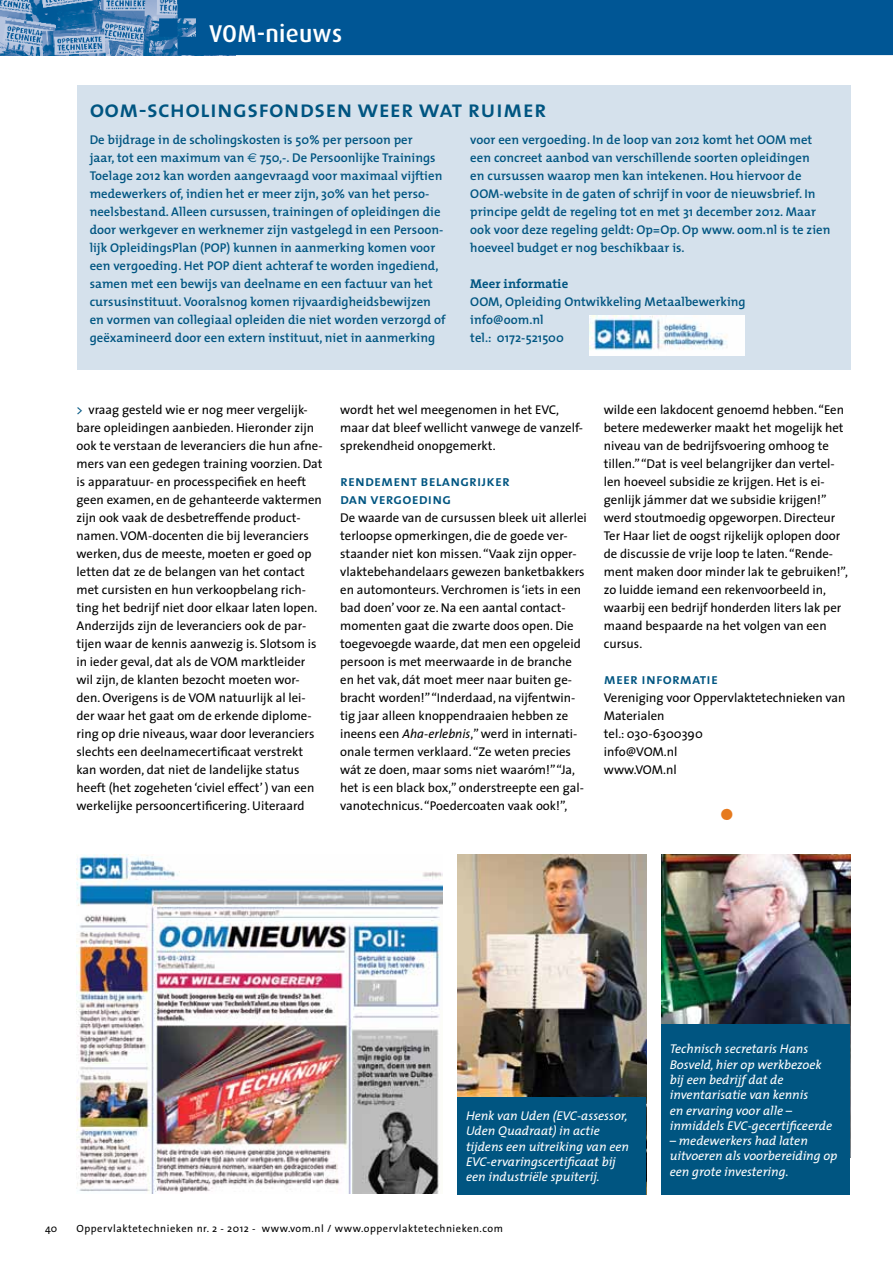
<style>
.page{position:relative;width:893px;height:1263px;background:#fff}
.page>*{position:absolute;margin:0;border:0;box-sizing:border-box;transform-origin:0 0}
.t1{font:46.5px "The Sans";color:#e67a1e}
.t2{font:500 24.3px "Dax";letter-spacing:.01em;color:#fff}
.t3{font:24px "The Mix Semi Bold Caps";letter-spacing:.01em;color:#005581}
.t4{font:15px/18px "The Mix Semi Bold Caps";letter-spacing:.01em;color:#005581}
.t5{font:12.75px/18px "The Sans";color:#000}
.t6{font:600 12.75px/18px "The Mix";letter-spacing:.005em;color:#005581}
.t7{font:italic 12.75px/15.3px "The Mix";color:#fff}
.t8{font:700 12.75px "The Serif";letter-spacing:.005em;color:#005581}
.t9{font:10.5px "The Sans";letter-spacing:.05em;color:#000}
.s1{font-family:"Euro Sans";font-weight:400}
.s2{color:#005581}
.s3{font-style:italic}
</style>
<div class="page">
<img style="left:0;top:0;width:159px;height:55px">
<div style="left:159px;top:0;width:734px;height:55px;background:#005695"></div>
<div style="left:77px;top:85px;width:773px;height:285px;background:#d5e1ec"></div>
<img style="left:77px;top:855px;width:366px;height:338px">
<img style="left:457px;top:855px;width:189px;height:242px">
<img style="left:662px;top:855px;width:188px;height:170px">
<div style="left:457px;top:1097px;width:189px;height:98px;background:#005581"></div>
<div style="left:661px;top:1025px;width:189px;height:170px;background:#005581"></div>
<img style="left:589px;top:315px;width:156px;height:40px">
<h2 class="t2" style="left:209px;top:20px;width:135px">VOM-nieuws</h2>
<h3 class="t3" style="left:90px;top:89px;width:458px">oom-scholingsfondsen weer wat ruimer</h3>
<p class="t6" style="left:90px;top:130px;width:358px">De bijdrage in de scholingskosten is 50% per persoon per<br>jaar, tot een maximum van <span class="s1">€</span> 750,-. De Persoonlijke Trainings Toelage 2012 kan worden aangevraagd voor maximaal vijftien medewerkers of, indien het er meer zijn, 30% van het perso&shy;neelsbestand. Alleen cursussen, trainingen of opleidingen die door werkgever en werknemer zijn vastgelegd in een Persoon&shy;lijk OpleidingsPlan (POP) kunnen in aanmerking komen voor een vergoeding. Het POP dient achteraf te worden ingediend, samen met een bewijs van deelname en een factuur van het cursusinstituut. Vooralsnog komen rijvaardigheidsbewijzen en vormen van collegiaal opleiden die niet worden verzorgd of geëxamineerd door een extern instituut, niet in aanmerking</p>
<p class="t6" style="left:470px;top:130px;width:362px">voor een vergoeding. In de loop van 2012 komt het OOM met een concreet aanbod van verschillende soorten opleidingen<br>en cursussen waarop men kan intekenen. Hou hiervoor de OOM-website in de gaten of schrijf in voor de nieuwsbrief. In principe geldt de regeling tot en met 31 december 2012. Maar ook voor deze regeling geldt: Op=Op. Op www. oom.nl is te zien hoeveel budget er nog beschikbaar is.</p>
<p class="t8" style="left:470px;top:273px;width:100px">Meer informatie</p>
<p class="t6" style="left:470px;top:292px;width:277px">OOM, Opleiding Ontwikkeling Metaalbewerking info@oom.nl<br>tel.: 0172-521500</p>
<p class="t5" style="left:77px;top:400px;width:248px"><span class="s2">&gt;</span> vraag gesteld wie er nog meer vergelijk&shy;bare opleidingen aanbieden. Hieronder zijn ook te verstaan de leveranciers die hun afne&shy;mers van een gedegen training voorzien. Dat is apparatuur- en processpecifiek en heeft geen examen, en de gehanteerde vaktermen zijn ook vaak de desbetreffende product&shy;namen. VOM-docenten die bij leveranciers werken, dus de meeste, moeten er goed op letten dat ze de belangen van het contact met cursisten en hun verkoopbelang rich&shy;ting het bedrijf niet door elkaar laten lopen.<br>Anderzijds zijn de leveranciers ook de par&shy;tijen waar de kennis aanwezig is. Slotsom is in ieder geval, dat als de VOM marktleider wil zijn, de klanten bezocht moeten wor&shy;den. Overigens is de VOM natuurlijk al lei&shy;der waar het gaat om de erkende diplome&shy;ring op drie niveaus, waar door leveranciers slechts een deelnamecertificaat verstrekt kan worden, dat niet de landelijke status heeft (het zogeheten ‘civiel effect’ ) van een werkelijke persooncertificering. Uiteraard</p>
<p class="t5" style="left:340px;top:400px;width:244px">wordt het wel meegenomen in het EVC, maar dat bleef wellicht vanwege de vanzelf&shy;sprekendheid onopgemerkt.</p>
<p class="t4" style="left:340px;top:472px;width:171px">rendement belangrijker dan vergoeding</p>
<p class="t5" style="left:340px;top:508px;width:248px">De waarde van de cursussen bleek uit allerlei terloopse opmerkingen, die de goede ver&shy;staander niet kon missen. “Vaak zijn opper&shy;vlaktebehandelaars gewezen banketbakkers en automonteurs. Verchromen is ‘iets in een bad doen’ voor ze. Na een aantal contact&shy;momenten gaat die zwarte doos open. Die toegevoegde waarde, dat men een opgeleid persoon is met meerwaarde in de branche en het vak, dát moet meer naar buiten ge&shy;bracht worden!” “Inderdaad, na vijfentwin&shy;tig jaar alleen knoppendraaien hebben ze ineens een <span class="s3">Aha-erlebnis</span>,” werd in internati&shy;onale termen verklaard. “Ze weten precies wát ze doen, maar soms niet waaróm!” “Ja, het is een black box,” onderstreepte een gal&shy;vanotechnicus. “Poedercoaten vaak ook!”,</p>
<p class="t5" style="left:604px;top:400px;width:246px">wilde een lakdocent genoemd hebben. “Een betere medewerker maakt het mogelijk het niveau van de bedrijfsvoering omhoog te tillen.” “Dat is veel belangrijker dan vertel&shy;len hoeveel subsidie ze krijgen. Het is ei&shy;genlijk jámmer dat we subsidie krijgen!” werd stoutmoedig opgeworpen. Directeur Ter Haar liet de oogst rijkelijk oplopen door de discussie de vrije loop te laten. “Rende&shy;ment maken door minder lak te gebruiken!”, zo luidde iemand een rekenvoorbeeld in, waarbij een bedrijf honderden liters lak per maand bespaarde na het volgen van een cursus.</p>
<p class="t4" style="left:604px;top:670px;width:116px">meer informatie</p>
<p class="t5" style="left:604px;top:688px;width:243px">Vereniging voor Oppervlaktetechnieken van<br>Materialen<br>tel.: 030-6300390<br>info@VOM.nl<br>www.VOM.nl</p>
<h1 class="t1" style="left:717px;top:774px;width:21px">•</h1>
<p class="t9" style="left:45px;top:1220px;width:14px">40</p>
<p class="t7" style="left:466px;top:1108px;width:165px">Henk van Uden (EVC-assessor,<br>Uden Quadraat) in actie tijdens een uitreiking van een<br>EVC-ervaringscertificaat bij een industriële spuiterij.</p>
<p class="t9" style="left:77px;top:1220px;width:428px">Oppervlaktetechnieken nr. 2 - 2012 - www.vom.nl / www.oppervlaktetechnieken.com</p>
<p class="t7" style="left:670px;top:1041px;width:164px">Technisch secretaris Hans<br>Bosveld, hier op werkbezoek bij een bedrijf dat de inventarisatie van kennis<br>en ervaring voor alle – inmiddels EVC-gecertificeerde</p>
<p class="t7" style="left:670px;top:1133px;width:169px">– medewerkers had laten uitvoeren als voorbereiding op een grote investering.</p>
</div>
